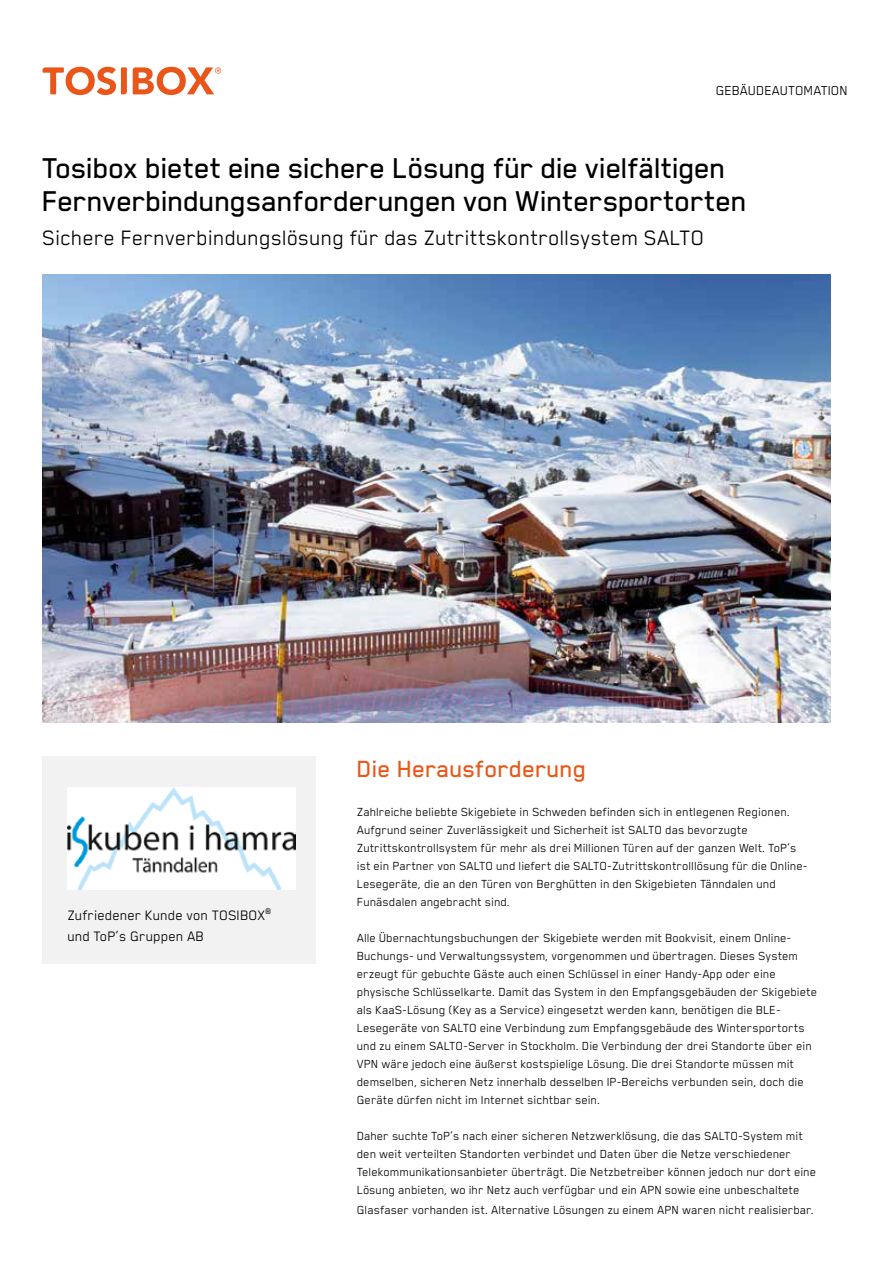
<style>
.page{position:relative;width:893px;height:1263px;background:#fff}
.page>*{position:absolute;margin:0;border:0;box-sizing:border-box;transform-origin:0 0}
.t1{font:500 33px/33px "Blender";letter-spacing:-.02em;color:#000}
.t2{font:500 27px "Blender";color:#ea5616}
.t3{font:24px "Blender";color:#000}
.t4{font:15.75px/21px "Blender";color:#000}
.t5{font:15px "Blender";color:#000}
.t6{font:13.5px/18px "Blender";color:#000}
</style>
<div class="page">
<svg style="left:43px;top:67px;width:178px;height:28px"></svg>
<div style="left:43px;top:756px;width:273px;height:207px;background:#f2f2f2"></div>
<img style="left:43px;top:274px;width:788px;height:448px">
<img style="left:68px;top:788px;width:227px;height:101px">
<p class="t5" style="left:716px;top:82px;width:134px">GEBÄUDEAUTOMATION</p>
<h1 class="t1" style="left:43px;top:150px;width:707px">Tosibox bietet eine sichere Lösung für die vielfältigen<br>Fernverbindungsanforderungen von Wintersportorten</h1>
<h3 class="t3" style="left:43px;top:225px;width:664px">Sichere Fernverbindungslösung für das Zutrittskontrollsystem SALTO</h3>
<p class="t4" style="left:68px;top:904px;width:205px">Zufriedener Kunde von TOSIBOX<sup>® </sup>und ToP’s Gruppen AB</p>
<h2 class="t2" style="left:357px;top:755px;width:231px">Die Herausforderung</h2>
<p class="t6" style="left:357px;top:803px;width:452px">Zahlreiche beliebte Skigebiete in Schweden befinden sich in entlegenen Regionen.<br>Aufgrund seiner Zuverlässigkeit und Sicherheit ist SALTO das bevorzugte Zutrittskontrollsystem für mehr als drei Millionen Türen auf der ganzen Welt. ToP’s ist ein Partner von SALTO und liefert die SALTO-Zutrittskontrolllösung für die Online-Lesegeräte, die an den Türen von Berghütten in den Skigebieten Tänndalen und Funäsdalen angebracht sind.</p>
<p class="t6" style="left:357px;top:929px;width:462px">Alle Übernachtungsbuchungen der Skigebiete werden mit Bookvisit, einem Online-Buchungs- und Verwaltungssystem, vorgenommen und übertragen. Dieses System erzeugt für gebuchte Gäste auch einen Schlüssel in einer Handy-App oder eine physische Schlüsselkarte. Damit das System in den Empfangsgebäuden der Skigebiete als KaaS-Lösung (Key as a Service) eingesetzt werden kann, benötigen die BLE-Lesegeräte von SALTO eine Verbindung zum Empfangsgebäude des Wintersportorts und zu einem SALTO-Server in Stockholm. Die Verbindung der drei Standorte über ein VPN wäre jedoch eine äußerst kostspielige Lösung. Die drei Standorte müssen mit demselben, sicheren Netz innerhalb desselben IP-Bereichs verbunden sein, doch die Geräte dürfen nicht im Internet sichtbar sein.</p>
<p class="t6" style="left:357px;top:1127px;width:461px">Daher suchte ToP’s nach einer sicheren Netzwerklösung, die das SALTO-System mit den weit verteilten Standorten verbindet und Daten über die Netze verschiedener Telekommunikationsanbieter überträgt. Die Netzbetreiber können jedoch nur dort eine Lösung anbieten, wo ihr Netz auch verfügbar und ein APN sowie eine unbeschaltete</p>
<p class="t6" style="left:357px;top:1200px;width:459px">Glasfaser vorhanden ist. Alternative Lösungen zu einem APN waren nicht realisierbar.</p>
</div>
